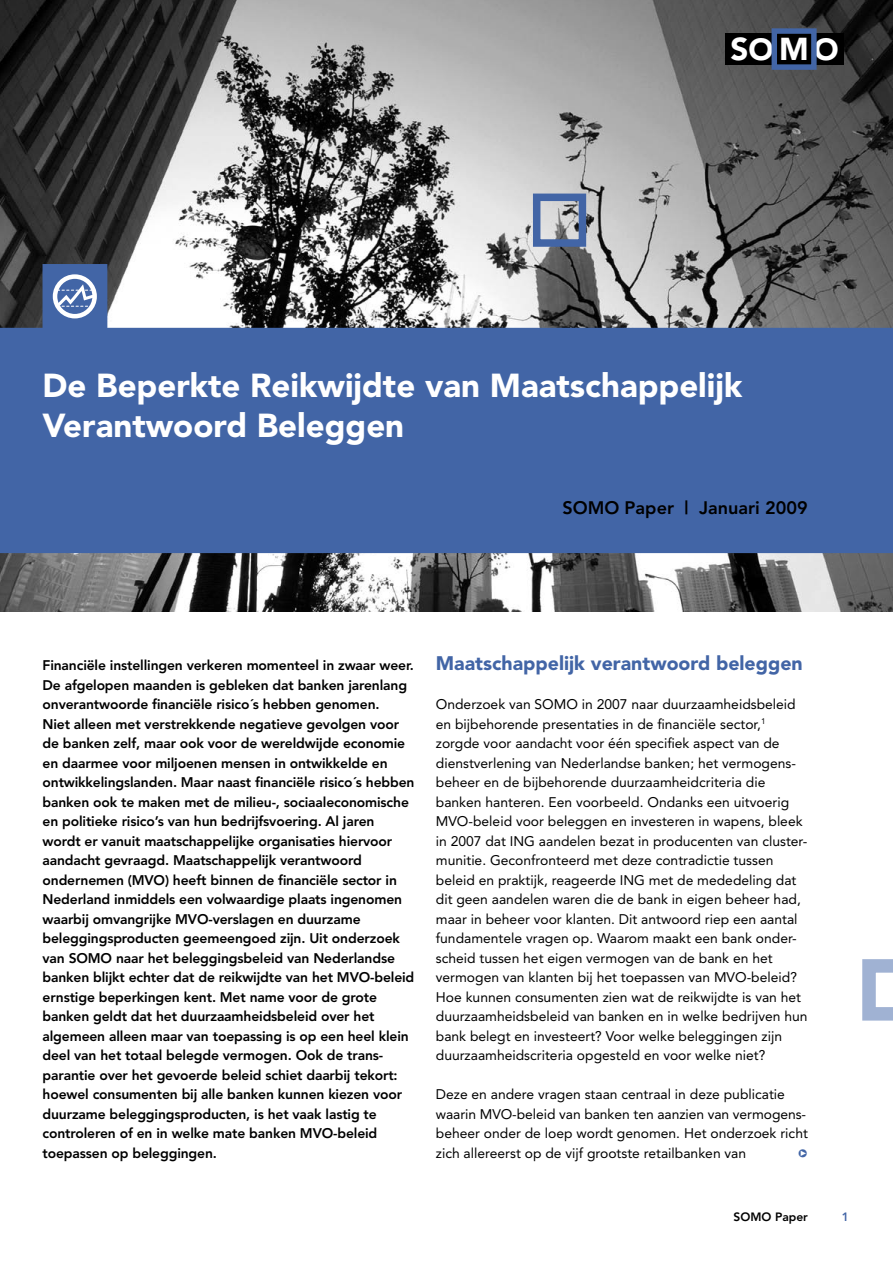
<style>
.page{position:relative;width:893px;height:1263px;background:#fff}
.page>*{position:absolute;margin:0;border:0;box-sizing:border-box;transform-origin:0 0}
.t1{font:900 33px/39.6px "Avenir";color:#fff}
.t2{font:900 31.5px "Avenir";color:#fff}
.t3{font:900 19.5px "Avenir";color:#4265a6}
.t4{font:800 18px "Avenir";color:#000}
.t5{font:800 13.8px/19.5px "Avenir";letter-spacing:-.01em;color:#000}
.t6{font:13.8px/19.5px "Avenir";color:#000}
.t7{font:800 12px "Avenir";color:#000}
.t8{font:800 12px "Avenir";color:#4265a6}
.s1{font-size:30.3px}
</style>
<div class="page">
<svg style="left:862px;top:959px;width:31px;height:61px"></svg>
<img style="left:0;top:0;width:893px;height:612px">
<div style="left:725px;top:34px;width:119px;height:31px;background:#000"></div>
<div style="left:772px;top:28px;width:45px;height:42px;border:5px solid #4265a6"></div>
<svg style="left:0;top:264px;width:893px;height:289px;background:#526ea2"></svg>
<div style="left:533px;top:194px;width:53px;height:53px;border:8px solid #4265a6"></div>
<div style="left:53px;top:274px;width:44px;height:44px;border:4px solid #fff;border-radius:50%"></div>
<svg style="left:54px;top:281px;width:43px;height:28px"></svg>
<h2 class="t2" style="left:730px;top:30px;width:110px">S<span class="s1">O</span> M <span class="s1">O</span></h2>
<h1 class="t1" style="left:43px;top:366px;width:701px">De Beperkte Reikwijdte van Maatschappelijk<br>Verantwoord Beleggen</h1>
<h3 class="t4" style="left:562px;top:497px;width:247px">SOMO Paper | Januari 2009</h3>
<p class="t5" style="left:43px;top:655px;width:374px">Financiële instellingen verkeren momenteel in zwaar weer.<br>De afgelopen maanden is gebleken dat banken jarenlang onverantwoorde financiële risico´s hebben genomen.<br>Niet alleen met verstrekkende negatieve gevolgen voor de banken zelf, maar ook voor de wereldwijde economie en daarmee voor miljoenen mensen in ontwikkelde en ontwikkelingslanden. Maar naast financiële risico´s hebben banken ook te maken met de milieu-, sociaaleconomische en politieke risico’s van hun bedrijfsvoering. Al jaren wordt er vanuit maatschappelijke organisaties hiervoor aandacht gevraagd. Maatschappelijk verantwoord ondernemen (MVO) heeft binnen de financiële sector in Nederland inmiddels een volwaardige plaats ingenomen waarbij omvangrijke MVO-verslagen en duurzame beleggingsproducten geemeengoed zijn. Uit onderzoek van SOMO naar het beleggingsbeleid van Nederlandse banken blijkt echter dat de reikwijdte van het MVO-beleid ernstige beperkingen kent. Met name voor de grote banken geldt dat het duurzaamheidsbeleid over het algemeen alleen maar van toepassing is op een heel klein deel van het totaal belegde vermogen. Ook de trans&shy;parantie over het gevoerde beleid schiet daarbij tekort: hoewel consumenten bij alle banken kunnen kiezen voor duurzame beleggingsproducten, is het vaak lastig te controleren of en in welke mate banken MVO-beleid toepassen op beleggingen.</p>
<h3 class="t3" style="left:436px;top:651px;width:368px">Maatschappelijk verantwoord beleggen</h3>
<p class="t6" style="left:436px;top:695px;width:373px">Onderzoek van SOMO in 2007 naar duurzaamheidsbeleid en bijbehorende presentaties in de financiële sector,<sup>1 </sup>zorgde voor aandacht voor één specifiek aspect van de dienstverlening van Nederlandse banken; het vermogens&shy;beheer en de bijbehorende duurzaamheidcriteria die banken hanteren. Een voorbeeld. Ondanks een uitvoerig MVO-beleid voor beleggen en investeren in wapens, bleek in 2007 dat ING aandelen bezat in producenten van cluster&shy;munitie. Geconfronteerd met deze contradictie tussen beleid en praktijk, reageerde ING met de mededeling dat dit geen aandelen waren die de bank in eigen beheer had, maar in beheer voor klanten. Dit antwoord riep een aantal fundamentele vragen op. Waarom maakt een bank onder&shy;scheid tussen het eigen vermogen van de bank en het vermogen van klanten bij het toepassen van MVO-beleid?<br>Hoe kunnen consumenten zien wat de reikwijdte is van het duurzaamheidsbeleid van banken en in welke bedrijven hun bank belegt en investeert? Voor welke beleggingen zijn duurzaamheidscriteria opgesteld en voor welke niet?</p>
<p class="t6" style="left:436px;top:1084px;width:374px">Deze en andere vragen staan centraal in deze publicatie waarin MVO-beleid van banken ten aanzien van vermogens&shy;beheer onder de loep wordt genomen. Het onderzoek richt zich allereerst op de vijf grootste retailbanken van</p>
<p class="t7" style="left:733px;top:1210px;width:76px">SOMO Paper</p>
<p class="t8" style="left:842px;top:1210px;width:9px">1</p>
</div>
